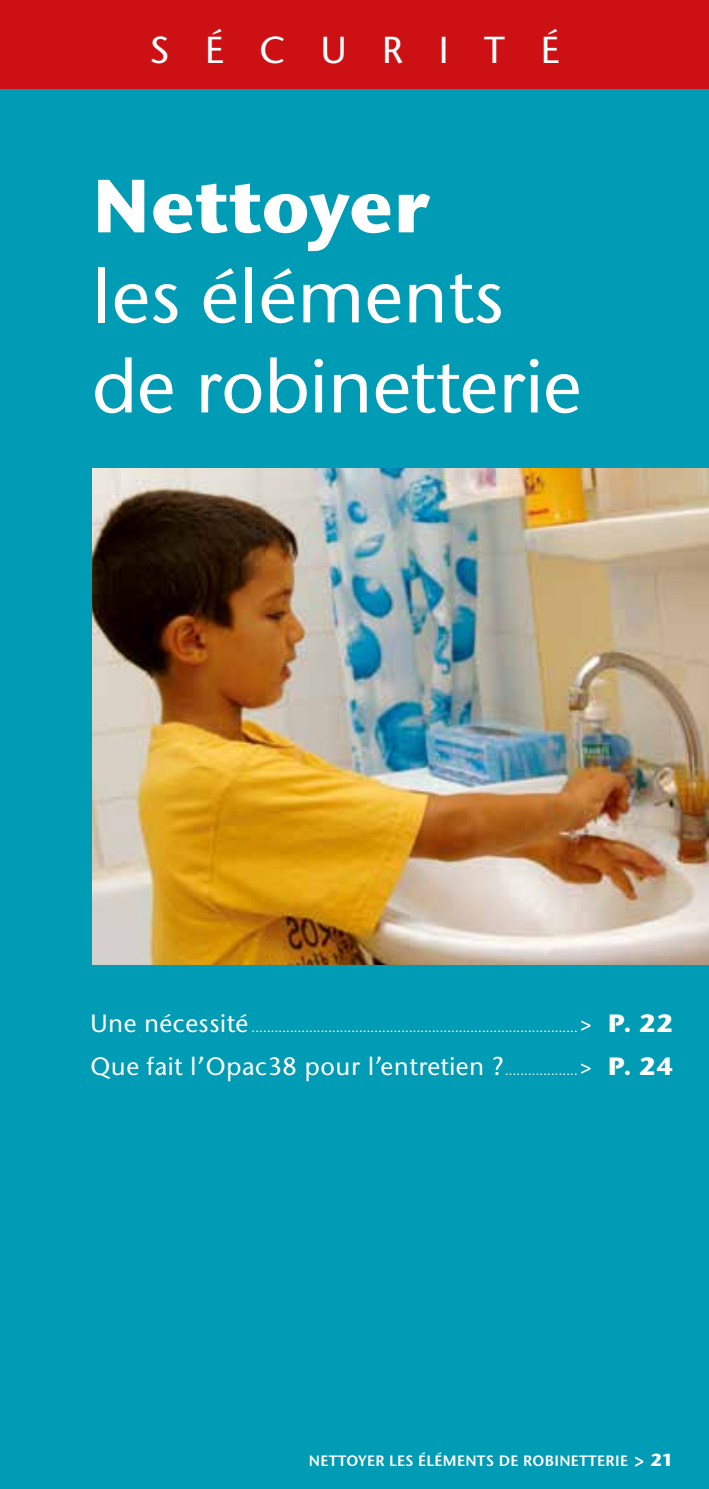
<style>
.page{position:relative;width:709px;height:1489px;background:#fff}
.page>*{position:absolute;margin:0;border:0;box-sizing:border-box;transform-origin:0 0}
.t1{font:500 75px/90px "Stone Sans ITC Std";color:#fff}
.t2{font:700 75px "Stone Sans ITC Std";color:#fff}
.t3{font:500 37.5px "Stone Sans ITC Std";letter-spacing:.95em;color:#fff}
.t4{font:500 25px "Stone Sans ITC Std";letter-spacing:.02em;color:#fff}
.t5{font:600 15px "Stone Sans ITC Std";letter-spacing:.02em;color:#fff}
.t6{font:500 12.5px "Stone Sans ITC Std";color:#fff}
.s1{font-size:25px}
.s2{font-weight:700;font-size:25px}
.s3{font-size:12.5px}
.s4{font-weight:700}
.s5{font-weight:700;font-size:17.5px}
</style>
<div class="page">
<div style="left:0;top:0;width:709px;height:1488px;background:#009bb4"></div>
<div style="left:0;top:0;width:709px;height:89px;background:#cd1013"></div>
<img style="left:92px;top:468px;width:617px;height:496px">
<h2 class="t3" style="left:150px;top:27px;width:411px">SÉCURITÉ</h2>
<h1 class="t2" style="left:92px;top:157px;width:339px">Nettoyer</h1>
<h1 class="t1" style="left:92px;top:251px;width:491px">les éléments de robinetterie</h1>
<p class="t6" style="left:90px;top:1020px;width:584px"><span class="s1">Une nécessité</span> .....................................................................................<span class="s1">&gt;</span> <span class="s2">P. 22</span></p>
<h3 class="t4" style="left:90px;top:1050px;width:584px">Que fait l’Opac38 pour l’entretien ?<span class="s3">...................</span>&gt; <span class="s4">P. 24</span></h3>
<p class="t5" style="left:309px;top:1451px;width:366px">NETTOYER LES ÉLÉMENTS DE ROBINETTERIE <span class="s5">&gt; 21</span></p>
</div>
